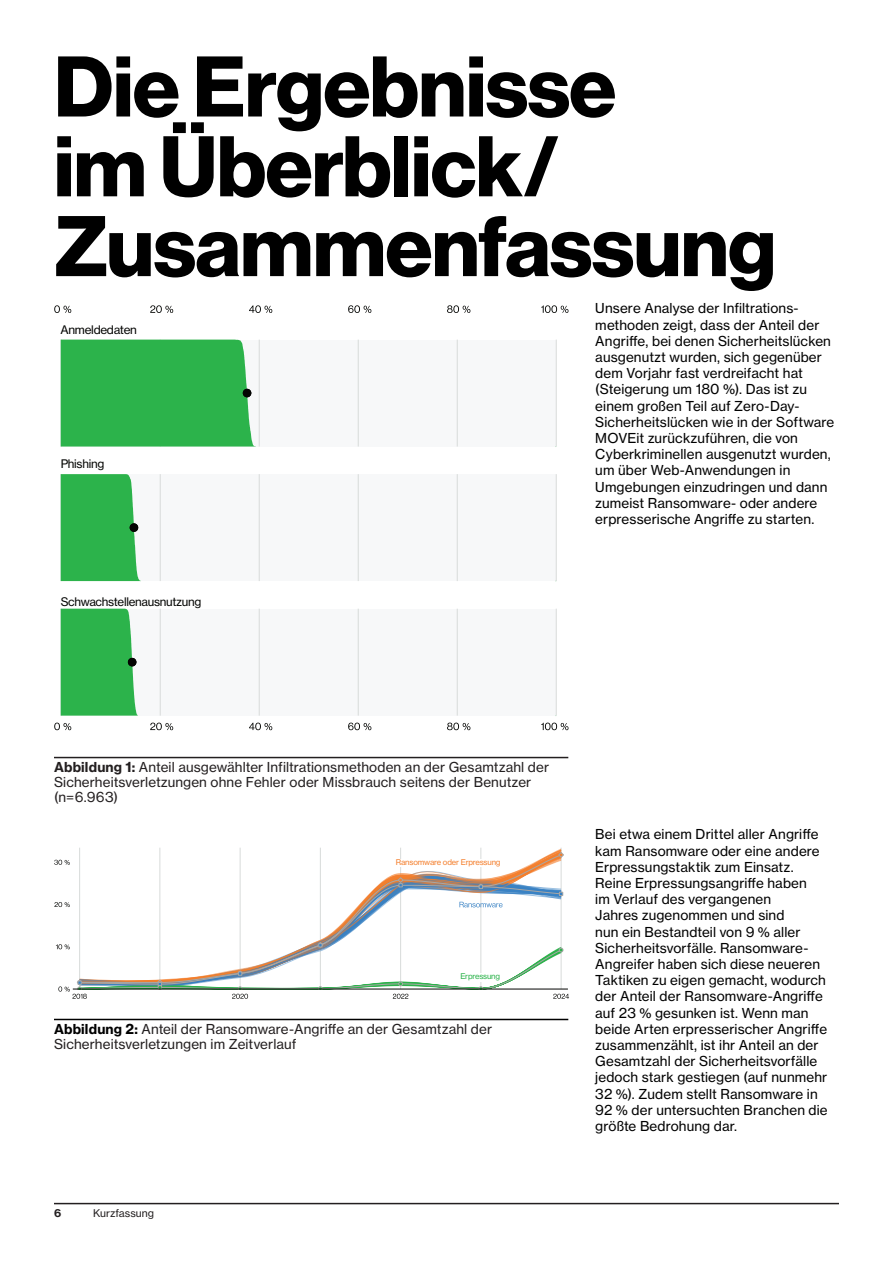
<style>
.page{position:relative;width:893px;height:1263px;background:#fff}
.page>*{position:absolute;margin:0;border:0;box-sizing:border-box;transform-origin:0 0}
.t1{font:700 84px/79.8px "Verizon NHGDS";letter-spacing:-.005em;color:#000}
.t2{font:13.5px/16.2px "Verizon NHGTX";letter-spacing:.01em;color:#000}
.t3{font:13.5px/15px "Verizon NHGTX";letter-spacing:.01em;color:#231f20}
.t4{font:13.05px "Verizon NHGTX";color:#252323}
.t5{font:11.7px "Verizon NHGTX";letter-spacing:-.025em;color:#040503}
.t6{font:10.5px "Verizon NHGTX";color:#231f20}
.t7{font:700 10.5px "Verizon NHGTX";color:#231f20}
.t8{font:7.8px "Verizon NHGTX";letter-spacing:-.025em;color:#f47f2d}
.t9{font:7.8px "Verizon NHGTX";letter-spacing:-.025em;color:#2cb34b}
.s1{font-weight:700}
.s2{font-weight:700;color:#000}
</style>
<div class="page">
<hr style="left:160px;top:848px;width:1px;height:141px;background:#d8dbda">
<hr style="left:320px;top:848px;width:1px;height:141px;background:#d8dbda">
<hr style="left:481px;top:848px;width:1px;height:141px;background:#d8dbda">
<hr style="left:79px;top:848px;width:1px;height:141px;background:#d8dbda">
<hr style="left:240px;top:848px;width:1px;height:141px;background:#d8dbda">
<hr style="left:400px;top:848px;width:1px;height:141px;background:#d8dbda">
<hr style="left:561px;top:848px;width:1px;height:141px;background:#d8dbda">
<svg style="left:159px;top:854px;width:403px;height:87px"></svg>
<svg style="left:397px;top:877px;width:7px;height:10px"></svg>
<svg style="left:477px;top:883px;width:7px;height:7px"></svg>
<svg style="left:558px;top:851px;width:6px;height:7px"></svg>
<svg style="left:559px;top:892px;width:4px;height:4px"></svg>
<svg style="left:459px;top:902px;width:44px;height:5px"></svg>
<div style="left:395px;top:859px;width:106px;height:8px;background:#fff"></div>
<svg style="left:54px;top:902px;width:16px;height:5px"></svg>
<svg style="left:54px;top:860px;width:16px;height:5px"></svg>
<svg style="left:56px;top:941px;width:513px;height:58px"></svg>
<hr style="left:556px;top:340px;width:1px;height:106px;background:#d8dbda">
<svg style="left:61px;top:340px;width:495px;height:106px"></svg>
<div style="left:244px;top:390px;width:7px;height:7px;background:#040503;border-radius:50%"></div>
<div style="left:243px;top:389px;width:8px;height:8px;border:2px solid #040503;border-radius:50%"></div>
<hr style="left:556px;top:474px;width:1px;height:107px;background:#d8dbda">
<svg style="left:61px;top:474px;width:495px;height:107px"></svg>
<div style="left:130px;top:524px;width:7px;height:7px;background:#040503;border-radius:50%"></div>
<div style="left:130px;top:523px;width:8px;height:9px;border:2px solid #040503;border-radius:50%"></div>
<hr style="left:556px;top:609px;width:1px;height:107px;background:#d8dbda">
<svg style="left:61px;top:609px;width:495px;height:107px"></svg>
<div style="left:129px;top:659px;width:7px;height:7px;background:#040503;border-radius:50%"></div>
<div style="left:128px;top:658px;width:8px;height:8px;border:2px solid #040503;border-radius:50%"></div>
<svg style="left:54px;top:305px;width:17px;height:8px"></svg>
<svg style="left:150px;top:305px;width:23px;height:8px"></svg>
<svg style="left:249px;top:305px;width:23px;height:8px"></svg>
<svg style="left:348px;top:305px;width:23px;height:8px"></svg>
<svg style="left:447px;top:305px;width:23px;height:8px"></svg>
<svg style="left:541px;top:305px;width:27px;height:8px"></svg>
<svg style="left:54px;top:723px;width:17px;height:7px"></svg>
<svg style="left:150px;top:723px;width:23px;height:7px"></svg>
<svg style="left:249px;top:723px;width:23px;height:7px"></svg>
<svg style="left:348px;top:723px;width:23px;height:7px"></svg>
<svg style="left:447px;top:723px;width:23px;height:7px"></svg>
<svg style="left:541px;top:723px;width:27px;height:7px"></svg>
<hr style="left:54px;top:757px;width:514px;height:1px;background:#231f20">
<hr style="left:54px;top:1019px;width:514px;height:1px;background:#000">
<hr style="left:54px;top:1203px;width:785px;height:1px;background:#231f20">
<h1 class="t1" style="left:54px;top:45px;width:724px">Die Ergebnisse<br>im Überblick/<br>Zusammenfassung</h1>
<p class="t2" style="left:595px;top:300px;width:241px">Unsere Analyse der Infiltrations&shy;methoden zeigt, dass der Anteil der Angriffe, bei denen Sicherheitslücken ausgenutzt wurden, sich gegenüber dem Vorjahr fast verdreifacht hat (Steigerung um 180 %). Das ist zu einem großen Teil auf Zero-Day-Sicherheitslücken wie in der Software MOVEit zurückzuführen, die von Cyberkriminellen ausgenutzt wurden, um über Web-Anwendungen in Umgebungen einzudringen und dann zumeist Ransomware- oder andere erpresserische Angriffe zu starten.</p>
<p class="t5" style="left:61px;top:323px;width:78px">Anmeldedaten</p>
<p class="t5" style="left:61px;top:457px;width:45px">Phishing</p>
<p class="t5" style="left:61px;top:594px;width:142px">Schwachstellenausnutzung</p>
<p class="t4" style="left:54px;top:756px;width:64px">(n=6,963)</p>
<p class="t3" style="left:54px;top:759px;width:497px"><span class="s1">Abbildung 1:</span> Anteil ausgewählter Infiltrationsmethoden an der Gesamtzahl der<br>Sicherheitsverletzungen ohne Fehler oder Missbrauch seitens der Benutzer (n=6.963)</p>
<p class="t8" style="left:396px;top:857px;width:106px">Ransomware oder Erpressung</p>
<p class="t9" style="left:460px;top:971px;width:41px">Erpressung</p>
<p class="t3" style="left:54px;top:1021px;width:440px"><span class="s2">Abbildung 2:</span> Anteil der Ransomware-Angriffe an der Gesamtzahl der<br>Sicherheitsverletzungen im Zeitverlauf</p>
<p class="t7" style="left:54px;top:1207px;width:9px">6</p>
<p class="t6" style="left:93px;top:1207px;width:62px">Kurzfassung</p>
<p class="t2" style="left:595px;top:826px;width:234px">Bei etwa einem Drittel aller Angriffe kam Ransomware oder eine andere Erpressungstaktik zum Einsatz.<br>Reine Erpressungsangriffe haben<br>im Verlauf des vergangenen<br>Jahres zugenommen und sind<br>nun ein Bestandteil von 9 % aller Sicherheitsvorfälle. Ransomware-Angreifer haben sich diese neueren Taktiken zu eigen gemacht, wodurch der Anteil der Ransomware-Angriffe auf 23 % gesunken ist. Wenn man beide Arten erpresserischer Angriffe zusammenzählt, ist ihr Anteil an der Gesamtzahl der Sicherheitsvorfälle jedoch stark gestiegen (auf nunmehr 32 %). Zudem stellt Ransomware in 92 % der untersuchten Branchen die größte Bedrohung dar.</p>
</div>
